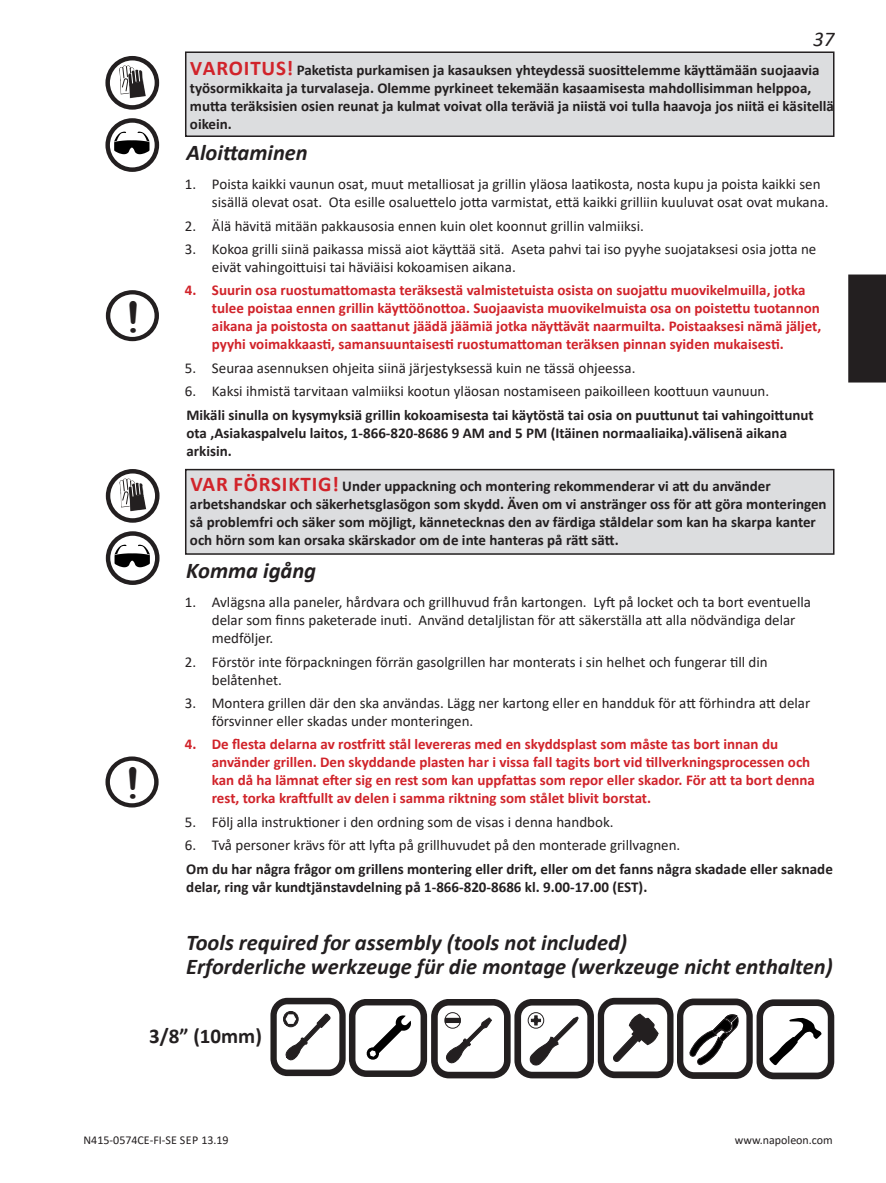
<style>
.page{position:relative;width:886px;height:1183px;background:#fff}
.page>*{position:absolute;margin:0;border:0;box-sizing:border-box;transform-origin:0 0}
.t1{font:700 51px "Courier New";color:#231f20;scale:.88 1}
.Sub_Head_INDENT{font:italic 700 22.5px "Calibri";color:#231f20}
.Chapter_head{font:700 21px "Calibri";color:#231f20}
.t2{font:italic 21px "Calibri";color:#231f20}
.t3{font:15px/18px "Calibri";color:#231f20}
.t4{font:700 15px/18px "Calibri";color:#d1232a}
.Warning_-Caution{font:700 15px/18px "Calibri";color:#231f20}
.Bolded_body_text{font:700 15px/18px "Calibri";color:#231f20}
.t5{font:12px "Calibri";color:#231f20}
.s1{font-family:"Arial";font-size:18px;color:#d1232a}
.s2{font-size:21px;color:#d1232a}
</style>
<div class="page">
<div style="left:848px;top:275px;width:38px;height:108px;background:#231f20"></div>
<div style="left:186px;top:52px;width:648px;height:84px;background:#dcdddf"></div>
<div style="left:185px;top:51px;width:649px;height:86px;border:2px solid #231f20"></div>
<div style="left:186px;top:470px;width:648px;height:84px;background:#dcdddf"></div>
<div style="left:185px;top:469px;width:649px;height:86px;border:2px solid #231f20"></div>
<svg style="left:108px;top:58px;width:49px;height:49px"></svg>
<div style="left:105px;top:56px;width:54px;height:54px;border:4px solid #231f20;border-radius:50%"></div>
<svg style="left:119px;top:66px;width:27px;height:33px"></svg>
<svg style="left:108px;top:471px;width:49px;height:49px"></svg>
<div style="left:106px;top:469px;width:54px;height:54px;border:4px solid #231f20;border-radius:50%"></div>
<svg style="left:120px;top:479px;width:27px;height:33px"></svg>
<svg style="left:108px;top:120px;width:49px;height:50px"></svg>
<div style="left:105px;top:118px;width:54px;height:54px;border:4px solid #231f20;border-radius:50%"></div>
<svg style="left:114px;top:131px;width:36px;height:23px"></svg>
<svg style="left:108px;top:534px;width:49px;height:49px"></svg>
<div style="left:106px;top:531px;width:54px;height:54px;border:4px solid #231f20;border-radius:50%"></div>
<svg style="left:115px;top:544px;width:35px;height:23px"></svg>
<div style="left:106px;top:290px;width:53px;height:51px;border:4px solid #231f20;border-radius:50%"></div>
<div style="left:106px;top:756px;width:53px;height:52px;border:4px solid #231f20;border-radius:50%"></div>
<div style="left:270px;top:998px;width:76px;height:78px;border:6px solid #231f20;border-radius:14px"></div>
<svg style="left:283px;top:1011px;width:48px;height:50px"></svg>
<div style="left:349px;top:999px;width:78px;height:78px;border:7px solid #231f20;border-radius:14px"></div>
<svg style="left:366px;top:1015px;width:45px;height:45px"></svg>
<div style="left:431px;top:999px;width:80px;height:79px;border:7px solid #231f20;border-radius:15px"></div>
<svg style="left:444px;top:1012px;width:48px;height:52px"></svg>
<div style="left:514px;top:999px;width:80px;height:79px;border:7px solid #231f20;border-radius:15px"></div>
<svg style="left:528px;top:1012px;width:51px;height:54px"></svg>
<div style="left:598px;top:998px;width:76px;height:80px;border:7px solid #231f20;border-radius:14px"></div>
<svg style="left:613px;top:1014px;width:46px;height:48px"></svg>
<div style="left:677px;top:999px;width:76px;height:80px;border:7px solid #231f20;border-radius:14px"></div>
<svg style="left:689px;top:1014px;width:50px;height:51px"></svg>
<div style="left:756px;top:999px;width:78px;height:80px;border:7px solid #231f20;border-radius:14px"></div>
<svg style="left:769px;top:1018px;width:53px;height:47px"></svg>
<p class="t1" style="left:120px;top:284px;width:32px">!</p>
<p class="t1" style="left:119px;top:750px;width:32px">!</p>
<h3 class="t2" style="left:813px;top:24px;width:23px">37</h3>
<p class="Warning_-Caution" style="left:190px;top:61px;width:646px"><span class="s1">V</span><span class="s2">AROITUS!</span> Paketista purkamisen ja kasauksen yhteydessä suosittelemme käyttämään suojaavia työsormikkaita ja turvalaseja. Olemme pyrkineet tekemään kasaamisesta mahdollisimman helppoa, mutta teräksisien osien reunat ja kulmat voivat olla teräviä ja niistä voi tulla haavoja jos niitä ei käsitellä oikein.</p>
<p class="Sub_Head_INDENT" style="left:186px;top:137px;width:123px">Aloittaminen</p>
<p class="t3" style="left:212px;top:175px;width:618px;text-indent:-27px">1. Poista kaikki vaunun osat, muut metalliosat ja grillin yläosa laatikosta, nosta kupu ja poista kaikki sen sisällä olevat osat. Ota esille osaluettelo jotta varmistat, että kaikki grilliin kuuluvat osat ovat mukana.</p>
<p class="t3" style="left:185px;top:216px;width:460px">2. Älä hävitä mitään pakkausosia ennen kuin olet koonnut grillin valmiiksi.</p>
<p class="t3" style="left:212px;top:240px;width:606px;text-indent:-27px">3. Kokoa grilli siinä paikassa missä aiot käyttää sitä. Aseta pahvi tai iso pyyhe suojataksesi osia jotta ne eivät vahingoittuisi tai häviäisi kokoamisen aikana.</p>
<p class="t4" style="left:212px;top:281px;width:611px;text-indent:-27px">4. Suurin osa ruostumattomasta teräksestä valmistetuista osista on suojattu muovikelmuilla, jotka tulee poistaa ennen grillin käyttöönottoa. Suojaavista muovikelmuista osa on poistettu tuotannon aikana ja poistosta on saattanut jäädä jäämiä jotka näyttävät naarmuilta. Poistaaksesi nämä jäljet, pyyhi voimakkaasti, samansuuntaisesti ruostumattoman teräksen pinnan syiden mukaisesti.</p>
<p class="t3" style="left:185px;top:358px;width:452px">5. Seuraa asennuksen ohjeita siinä järjestyksessä kuin ne tässä ohjeessa.</p>
<p class="t3" style="left:185px;top:382px;width:586px">6. Kaksi ihmistä tarvitaan valmiiksi kootun yläosan nostamiseen paikoilleen koottuun vaunuun.</p>
<p class="Bolded_body_text" style="left:186px;top:405px;width:629px">Mikäli sinulla on kysymyksiä grillin kokoamisesta tai käytöstä tai osia on puuttunut tai vahingoittunut ota ,Asiakaspalvelu laitos, 1-866-820-8686 9 AM and 5 PM (Itäinen normaaliaika).välisenä aikana arkisin.</p>
<p class="Warning_-Caution" style="left:190px;top:476px;width:638px"><span class="s2">VAR FÖRSIKTIG!</span> Under uppackning och montering rekommenderar vi att du använder arbetshandskar och säkerhetsglasögon som skydd. Även om vi anstränger oss för att göra monteringen så problemfri och säker som möjligt, kännetecknas den av färdiga ståldelar som kan ha skarpa kanter och hörn som kan orsaka skärskador om de inte hanteras på rätt sätt.</p>
<p class="Sub_Head_INDENT" style="left:186px;top:555px;width:131px">Komma igång</p>
<p class="t3" style="left:212px;top:593px;width:601px;text-indent:-27px">1. Avlägsna alla paneler, hårdvara och grillhuvud från kartongen. Lyft på locket och ta bort eventuella delar som finns paketerade inuti. Använd detaljlistan för att säkerställa att alla nödvändiga delar medföljer.</p>
<p class="t3" style="left:212px;top:652px;width:557px;text-indent:-27px">2. Förstör inte förpackningen förrän gasolgrillen har monterats i sin helhet och fungerar till din belåtenhet.</p>
<p class="t3" style="left:212px;top:694px;width:600px;text-indent:-27px">3. Montera grillen där den ska användas. Lägg ner kartong eller en handduk för att förhindra att delar försvinner eller skadas under monteringen.</p>
<p class="t4" style="left:212px;top:735px;width:605px;text-indent:-27px">4. De flesta delarna av rostfritt stål levereras med en skyddsplast som måste tas bort innan du använder grillen. Den skyddande plasten har i vissa fall tagits bort vid tillverkningsprocessen och kan då ha lämnat efter sig en rest som kan uppfattas som repor eller skador. För att ta bort denna rest, torka kraftfullt av delen i samma riktning som stålet blivit borstat.</p>
<p class="t3" style="left:185px;top:812px;width:430px">5. Följ alla instruktioner i den ordning som de visas i denna handbok.</p>
<p class="t3" style="left:185px;top:836px;width:497px">6. Två personer krävs för att lyfta på grillhuvudet på den monterade grillvagnen.</p>
<p class="Bolded_body_text" style="left:186px;top:859px;width:648px">Om du har några frågor om grillens montering eller drift, eller om det fanns några skadade eller saknade delar, ring vår kundtjänstavdelning på 1-866-820-8686 kl. 9.00-17.00 (EST).</p>
<p class="Sub_Head_INDENT" style="left:186px;top:927px;width:442px">Tools required for assembly (tools not included)</p>
<p class="Sub_Head_INDENT" style="left:186px;top:951px;width:648px">Erforderliche werkzeuge für die montage (werkzeuge nicht enthalten)</p>
<p class="Chapter_head" style="left:149px;top:1021px;width:114px">3/8” (10mm)</p>
<p class="t5" style="left:84px;top:1132px;width:147px">N415-0574CE-FI-SE Se p 13.19</p>
<p class="t5" style="left:735px;top:1132px;width:100px">www.napoleon.com</p>
</div>
